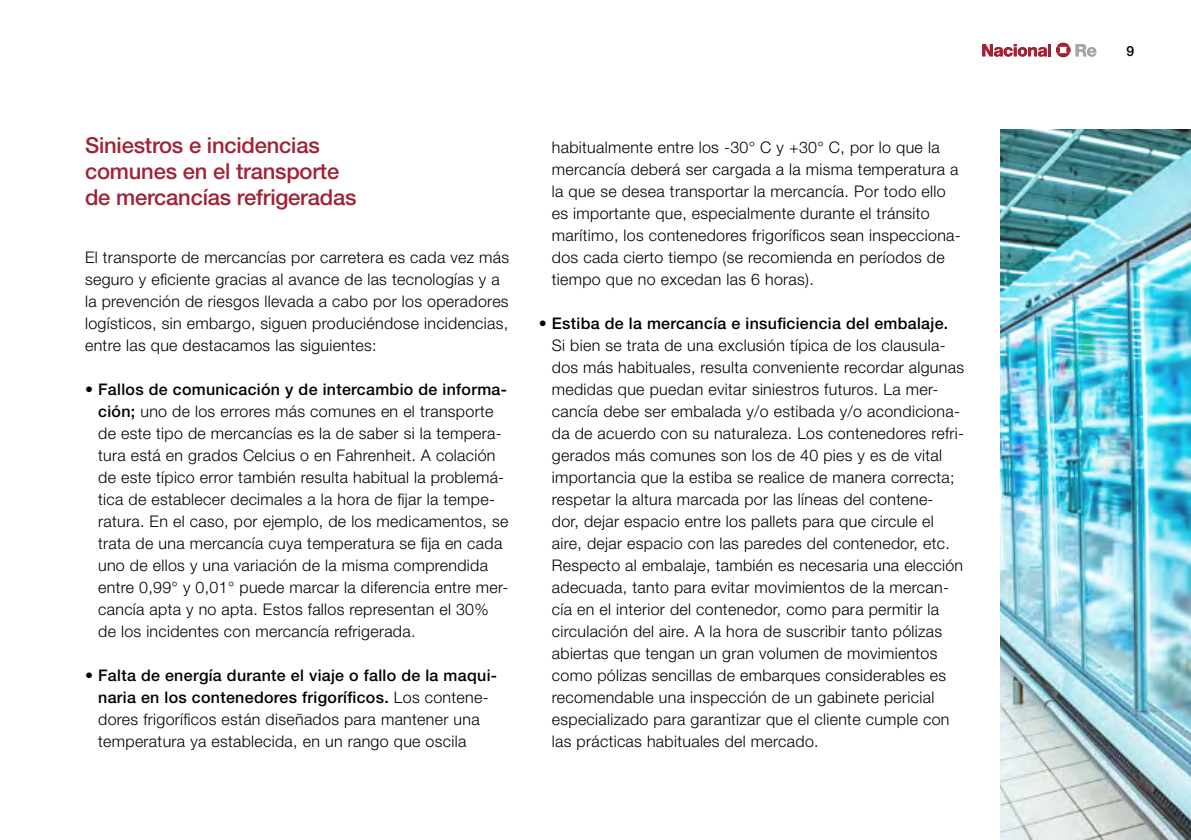
<style>
.page{position:relative;width:1191px;height:840px;background:#fff}
.page>*{position:absolute;margin:0;border:0;box-sizing:border-box;transform-origin:0 0}
.t1{font:500 22px/26.4px "Helvetica Neue LT Std";letter-spacing:-.01em;color:#a42135}
.t2{font:300 16px/22px "Helvetica Neue LT Std";letter-spacing:.02em;color:#000}
.t3{font:500 16px "Helvetica Neue LT Std";letter-spacing:.02em;color:#000}
.t4{font:500 14px "Helvetica Neue LT Std";color:#000}
.s1{font-weight:500}
</style>
<div class="page">
<svg style="left:982px;top:43px;width:114px;height:14px"></svg>
<img style="left:1000px;top:130px;width:191px;height:709px">
<hr style="left:0;top:130px;width:1px;height:62px;background:#629098">
<h1 class="t1" style="left:85px;top:131px;width:273px">Siniestros e incidencias comunes en el transporte de mercancías refrigeradas</h1>
<p class="t2" style="left:85px;top:245px;width:426px">El transporte de mercancías por carretera es cada vez más seguro y eficiente gracias al avance de las tecnologías y a la prevención de riesgos llevada a cabo por los operadores logísticos, sin embargo, siguen produciéndose incidencias, entre las que destacamos las siguientes:</p>
<p class="t2" style="left:98px;top:377px;width:412px;text-indent:-13px"><span class="s1">• Fallos de comunicación y de intercambio de informa&shy;ción;</span> uno de los errores más comunes en el transporte de este tipo de mercancías es la de saber si la tempera&shy;tura está en grados Celcius o en Fahrenheit. A colación de este típico error también resulta habitual la problemá&shy;tica de establecer decimales a la hora de fijar la tempe&shy;ratura. En el caso, por ejemplo, de los medicamentos, se trata de una mercancía cuya temperatura se fija en cada uno de ellos y una variación de la misma comprendida entre 0,99° y 0,01° puede marcar la diferencia entre mer&shy;cancía apta y no apta. Estos fallos representan el 30% de los incidentes con mercancía refrigerada.</p>
<p class="t2" style="left:98px;top:663px;width:400px;text-indent:-13px"><span class="s1">• Falta de energía durante el viaje o fallo de la maqui&shy;naria en los contenedores frigoríficos.</span> Los contene&shy;dores frigoríficos están diseñados para mantener una temperatura ya establecida, en un rango que oscila</p>
<p class="t2" style="left:552px;top:135px;width:410px">habitualmente entre los -30° C y +30° C, por lo que la mercancía deberá ser cargada a la misma temperatura a la que se desea transportar la mercancía. Por todo ello es importante que, especialmente durante el tránsito marítimo, los contenedores frigoríficos sean inspecciona&shy;dos cada cierto tiempo (se recomienda en períodos de tiempo que no excedan las 6 horas).</p>
<p class="t3" style="left:539px;top:313px;width:411px">• Estiba de la mercancía e insuficiencia del embalaje.</p>
<p class="t2" style="left:552px;top:333px;width:414px">Si bien se trata de una exclusión típica de los clausula&shy;dos más habituales, resulta conveniente recordar algunas medidas que puedan evitar siniestros futuros. La mer&shy;cancía debe ser embalada y/o estibada y/o acondiciona&shy;da de acuerdo con su naturaleza. Los contenedores refri&shy;gerados más comunes son los de 40 pies y es de vital importancia que la estiba se realice de manera correcta; respetar la altura marcada por las líneas del contene&shy;dor, dejar espacio entre los pallets para que circule el aire, dejar espacio con las paredes del contenedor, etc.<br>Respecto al embalaje, también es necesaria una elección adecuada, tanto para evitar movimientos de la mercan&shy;cía en el interior del contenedor, como para permitir la circulación del aire. A la hora de suscribir tanto pólizas abiertas que tengan un gran volumen de movimientos como pólizas sencillas de embarques considerables es recomendable una inspección de un gabinete pericial especializado para garantizar que el cliente cumple con las prácticas habituales del mercado.</p>
<p class="t4" style="left:1126px;top:42px;width:9px">9</p>
</div>
